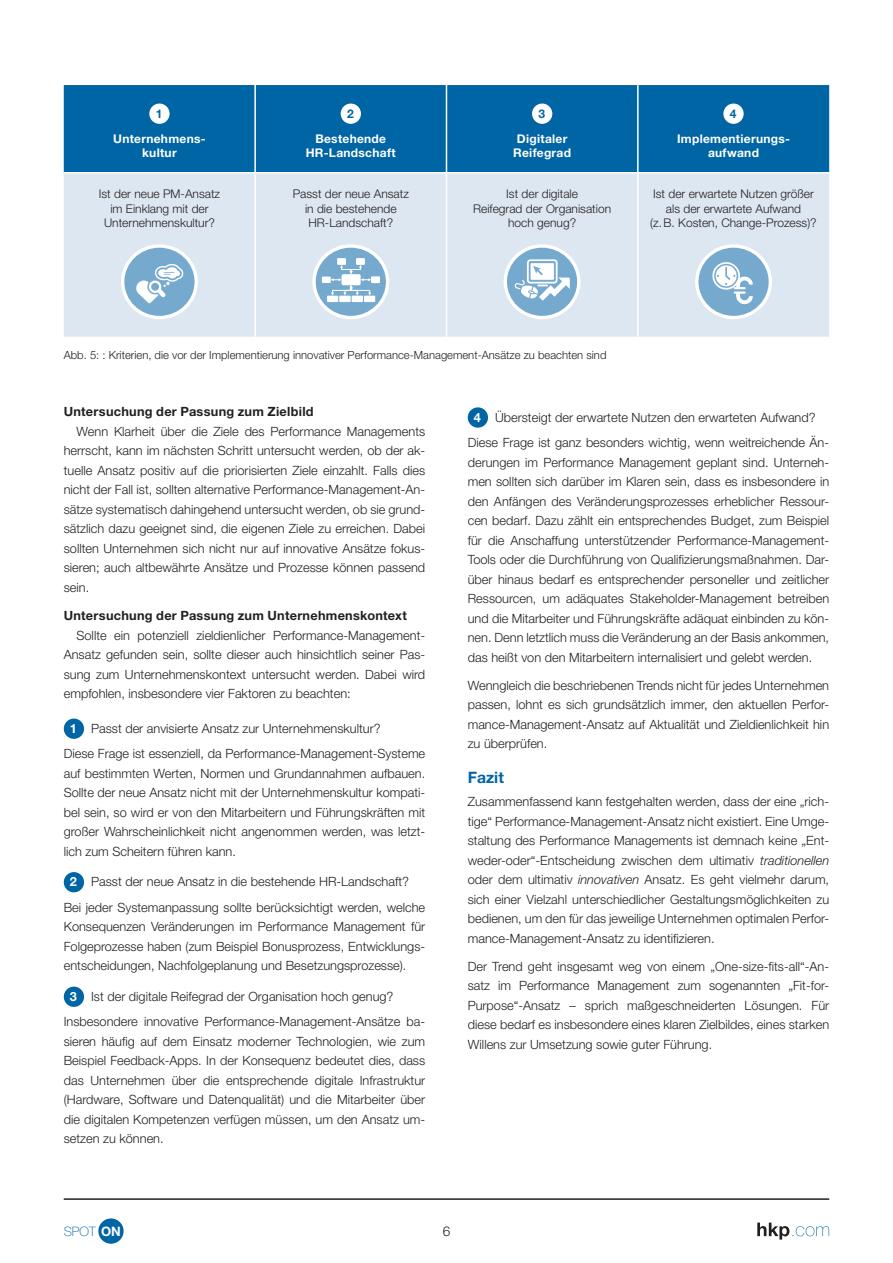
<style>
.page{position:relative;width:893px;height:1263px;background:#fff}
.page>*{position:absolute;margin:0;border:0;box-sizing:border-box;transform-origin:0 0}
.t1{font:700 15.75px "Helvetica Neue LT Std";color:#0065a4}
.t2{font:300 13.5px "Helvetica Neue LT Std";color:#231f20}
.t3{font:100 13.05px "Helvetica Neue LT Std";color:#0065a4}
.t4{font:300 12.75px/19.5px "Helvetica Neue LT Std";color:#231f20;text-align:justify}
.t5{font:700 12.75px "Helvetica Neue LT Std";letter-spacing:.02em;color:#231f20}
.t6{font:300 12px/14.4px "Helvetica Neue LT Std";color:#231f20;text-align:center}
.t7{font:700 12px/14.4px "Helvetica Neue LT Std";letter-spacing:.025em;color:#fff;text-align:center}
.t8{font:700 12px "Helvetica Neue LT Std";color:#0065a4}
.t9{font:300 11.25px "Helvetica Neue LT Std";color:#231f20}
.s1{font-weight:700;color:#fff}
.s2{font-style:italic}
</style>
<div class="page">
<div style="left:64px;top:718px;width:20px;height:21px;background:#0065a4;border-radius:50%"></div>
<div style="left:64px;top:872px;width:20px;height:20px;background:#0065a4;border-radius:50%"></div>
<div style="left:64px;top:987px;width:20px;height:20px;background:#0065a4;border-radius:50%"></div>
<div style="left:468px;top:407px;width:20px;height:21px;background:#0065a4;border-radius:50%"></div>
<svg style="left:757px;top:1222px;width:72px;height:17px"></svg>
<hr style="left:64px;top:1199px;width:765px;height:1px;background:#231f20">
<div style="left:98px;top:1218px;width:26px;height:26px;background:#0065a4;border-radius:50%"></div>
<div style="left:64px;top:85px;width:765px;height:87px;background:#0065a4"></div>
<div style="left:64px;top:173px;width:765px;height:164px;background:#dde7f2"></div>
<hr style="left:254px;top:85px;width:2px;height:87px;background:#fff">
<hr style="left:446px;top:85px;width:1px;height:87px;background:#fff">
<hr style="left:637px;top:85px;width:2px;height:87px;background:#fff">
<hr style="left:254px;top:173px;width:2px;height:164px;background:#fff">
<hr style="left:446px;top:173px;width:1px;height:164px;background:#fff">
<hr style="left:637px;top:173px;width:2px;height:164px;background:#fff">
<div style="left:149px;top:104px;width:21px;height:20px;background:#fff;border-radius:50%"></div>
<div style="left:341px;top:104px;width:20px;height:20px;background:#fff;border-radius:50%"></div>
<div style="left:532px;top:104px;width:20px;height:20px;background:#fff;border-radius:50%"></div>
<div style="left:723px;top:104px;width:21px;height:20px;background:#fff;border-radius:50%"></div>
<svg style="left:121px;top:244px;width:77px;height:76px;background:#e1eaf3"></svg>
<div style="left:123px;top:246px;width:73px;height:72px;background:#76a9ce;border-radius:50%"></div>
<div style="left:121px;top:244px;width:77px;height:75px;border:3px solid #fff;border-radius:50%"></div>
<svg style="left:136px;top:264px;width:47px;height:39px"></svg>
<div style="left:312px;top:244px;width:78px;height:76px;background:#dde7f2"></div>
<svg style="left:314px;top:246px;width:74px;height:72px;background:#88b4d4"></svg>
<div style="left:312px;top:244px;width:77px;height:75px;border:3px solid #fff;border-radius:50%"></div>
<div style="left:322px;top:277px;width:9px;height:6px;background:#fff"></div>
<div style="left:371px;top:276px;width:9px;height:7px;background:#fff"></div>
<div style="left:339px;top:295px;width:12px;height:7px;background:#fff"></div>
<div style="left:327px;top:295px;width:11px;height:7px;background:#fff"></div>
<div style="left:352px;top:295px;width:11px;height:7px;background:#fff"></div>
<div style="left:364px;top:295px;width:11px;height:7px;background:#fff"></div>
<div style="left:326px;top:294px;width:50px;height:9px;border:1px solid #76a9ce"></div>
<div style="left:337px;top:258px;width:9px;height:7px;background:#fff"></div>
<div style="left:356px;top:258px;width:9px;height:7px;background:#fff"></div>
<svg style="left:331px;top:265px;width:40px;height:30px"></svg>
<svg style="left:504px;top:244px;width:77px;height:76px"></svg>
<svg style="left:505px;top:246px;width:74px;height:72px;background:#8bb6d5"></svg>
<div style="left:504px;top:244px;width:76px;height:75px;border:3px solid #fff;border-radius:50%"></div>
<svg style="left:515px;top:259px;width:55px;height:42px"></svg>
<svg style="left:694px;top:244px;width:78px;height:76px;background:#e1eaf3"></svg>
<div style="left:697px;top:246px;width:73px;height:72px;background:#76a9ce;border-radius:50%"></div>
<div style="left:695px;top:244px;width:77px;height:75px;border:3px solid #fff;border-radius:50%"></div>
<svg style="left:712px;top:262px;width:41px;height:42px"></svg>
<p class="t8" style="left:156px;top:106px;width:8px">1</p>
<p class="t7" style="left:113px;top:131px;width:94px">Unternehmens&shy;kultur</p>
<p class="t8" style="left:347px;top:106px;width:8px">2</p>
<p class="t7" style="left:306px;top:131px;width:91px">Bestehende<br>HR-Landschaft</p>
<p class="t8" style="left:538px;top:106px;width:8px">3</p>
<p class="t7" style="left:513px;top:131px;width:59px">Digitaler<br>Reifegrad</p>
<p class="t8" style="left:730px;top:106px;width:8px">4</p>
<p class="t7" style="left:677px;top:131px;width:114px">Implementierungs&shy;aufwand</p>
<p class="t6" style="left:99px;top:187px;width:123px">Ist der neue PM-Ansatz im Einklang mit der<br>Unternehmenskultur?</p>
<p class="t6" style="left:293px;top:187px;width:118px">Passt der neue Ansatz in die bestehende<br>HR-Landschaft?</p>
<p class="t6" style="left:473px;top:187px;width:140px">Ist der digitale<br>Reifegrad der Organisation hoch genug?</p>
<p class="t6" style="left:650px;top:187px;width:168px">Ist der erwartete Nutzen größer als der erwartete Aufwand<br>(z. B. Kosten, Change-Prozess)?</p>
<p class="t9" style="left:64px;top:348px;width:544px">Abb. 5: : Kriterien, die vor der Implementierung innovativer Performance-Management-Ansätze zu beachten sind</p>
<p class="t5" style="left:64px;top:404px;width:251px">Untersuchung der Passung zum Zielbild</p>
<p class="t4" style="left:64px;top:421px;width:363px;text-indent:13px">Wenn Klarheit über die Ziele des Performance Managements herrscht, kann im nächsten Schritt untersucht werden, ob der ak&shy;tuelle Ansatz positiv auf die priorisierten Ziele einzahlt. Falls dies nicht der Fall ist, sollten alternative Performance-Management-An&shy;sätze systematisch dahingehend untersucht werden, ob sie grund&shy;sätzlich dazu geeignet sind, die eigenen Ziele zu erreichen. Dabei sollten Unternehmen sich nicht nur auf innovative Ansätze fokus&shy;sieren; auch altbewährte Ansätze und Prozesse können passend sein.</p>
<p class="t5" style="left:64px;top:608px;width:345px">Untersuchung der Passung zum Unternehmenskontext</p>
<p class="t4" style="left:64px;top:625px;width:363px;text-indent:13px">Sollte ein potenziell zieldienlicher Performance-Management-Ansatz gefunden sein, sollte dieser auch hinsichtlich seiner Pas&shy;sung zum Unternehmenskontext untersucht werden. Dabei wird empfohlen, insbesondere vier Faktoren zu beachten:</p>
<p class="t4" style="left:64px;top:715px;width:363px;line-height:25.5px;text-indent:6px"><span class="s1">1</span> Passt der anvisierte Ansatz zur Unternehmenskultur?<br>Diese Frage ist essenziell, da Performance-Management-Systeme</p>
<p class="t4" style="left:64px;top:763px;width:363px">auf bestimmten Werten, Normen und Grundannahmen aufbauen.<br>Sollte der neue Ansatz nicht mit der Unternehmenskultur kompati&shy;bel sein, so wird er von den Mitarbeitern und Führungskräften mit großer Wahrscheinlichkeit nicht angenommen werden, was letzt&shy;lich zum Scheitern führen kann.</p>
<p class="t4" style="left:64px;top:869px;width:363px;line-height:25.5px;text-indent:6px"><span class="s1">2</span> Passt der neue Ansatz in die bestehende HR-Landschaft?<br>Bei jeder Systemanpassung sollte berücksichtigt werden, welche</p>
<p class="t4" style="left:64px;top:917px;width:363px">Konsequenzen Veränderungen im Performance Management für Folgeprozesse haben (zum Beispiel Bonusprozess, Entwicklungs&shy;entscheidungen, Nachfolgeplanung und Besetzungsprozesse).</p>
<p class="t4" style="left:64px;top:983px;width:363px;line-height:25.5px;text-indent:6px"><span class="s1">3</span> Ist der digitale Reifegrad der Organisation hoch genug?<br>Insbesondere innovative Performance-Management-Ansätze ba-</p>
<p class="t4" style="left:64px;top:1031px;width:363px">sieren häufig auf dem Einsatz moderner Technologien, wie zum Beispiel Feedback-Apps. In der Konsequenz bedeutet dies, dass das Unternehmen über die entsprechende digitale Infrastruktur (Hardware, Software und Datenqualität) und die Mitarbeiter über die digitalen Kompetenzen verfügen müssen, um den Ansatz um&shy;setzen zu können.</p>
<p class="t4" style="left:468px;top:404px;width:363px;line-height:25.5px;text-align:center"><span class="s1">4</span> Übersteigt der erwartete Nutzen den erwarteten Aufwand?<br>Diese Frage ist ganz besonders wichtig, wenn weitreichende Än-</p>
<p class="t4" style="left:468px;top:452px;width:363px">derungen im Performance Management geplant sind. Unterneh&shy;men sollten sich darüber im Klaren sein, dass es insbesondere in den Anfängen des Veränderungsprozesses erheblicher Ressour&shy;cen bedarf. Dazu zählt ein entsprechendes Budget, zum Beispiel für die Anschaffung unterstützender Performance-Management-Tools oder die Durchführung von Qualifizierungsmaßnahmen. Dar&shy;über hinaus bedarf es entsprechender personeller und zeitlicher Ressourcen, um adäquates Stakeholder-Management betreiben und die Mitarbeiter und Führungskräfte adäquat einbinden zu kön&shy;nen. Denn letztlich muss die Veränderung an der Basis ankommen, das heißt von den Mitarbeitern internalisiert und gelebt werden.</p>
<p class="t4" style="left:468px;top:675px;width:363px">Wenngleich die beschriebenen Trends nicht für jedes Unternehmen passen, lohnt es sich grundsätzlich immer, den aktuellen Perfor&shy;mance-Management-Ansatz auf Aktualität und Zieldienlichkeit hin zu überprüfen.</p>
<p class="t1" style="left:468px;top:767px;width:38px">Fazit</p>
<p class="t4" style="left:468px;top:792px;width:363px">Zusammenfassend kann festgehalten werden, dass der eine „rich&shy;tige“ Performance-Management-Ansatz nicht existiert. Eine Umge&shy;staltung des Performance Managements ist demnach keine „Ent&shy;weder-oder“-Entscheidung zwischen dem ultimativ <span class="s2">traditionellen </span>oder dem ultimativ <span class="s2">innovativen</span> Ansatz. Es geht vielmehr darum, sich einer Vielzahl unterschiedlicher Gestaltungsmöglichkeiten zu bedienen, um den für das jeweilige Unternehmen optimalen Perfor&shy;mance-Management-Ansatz zu identifizieren.</p>
<p class="t4" style="left:468px;top:956px;width:363px">Der Trend geht insgesamt weg von einem „One-size-fits-all“-An&shy;satz im Performance Management zum sogenannten „Fit-for-Purpose“-Ansatz – sprich maßgeschneiderten Lösungen. Für diese bedarf es insbesondere eines klaren Zielbildes, eines starken Willens zur Umsetzung sowie guter Führung.</p>
<p class="t3" style="left:64px;top:1223px;width:59px">SPOT <span class="s1">ON</span></p>
<p class="t2" style="left:443px;top:1223px;width:9px">6</p>
</div>
